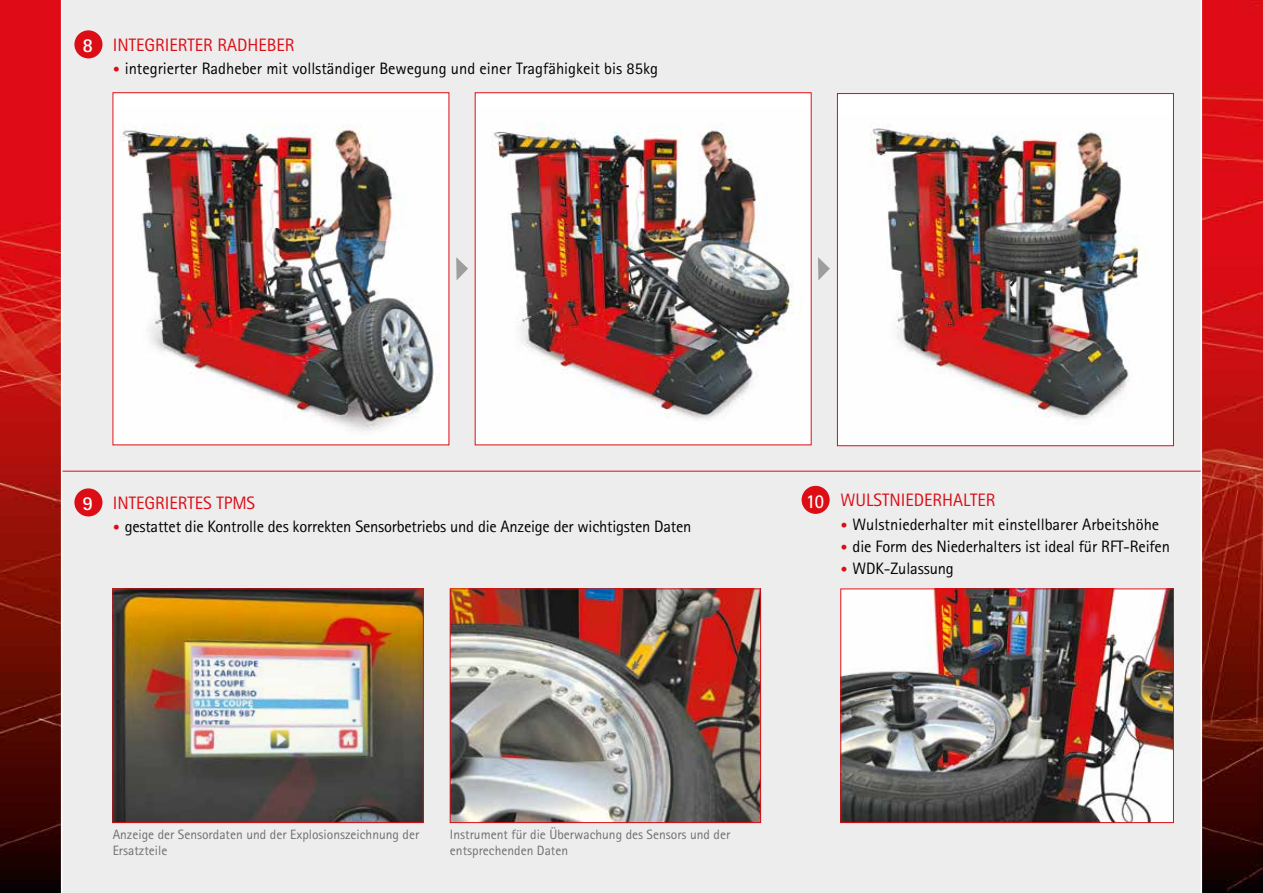
<style>
.page{position:relative;width:1263px;height:893px;background:#fff}
.page>*{position:absolute;margin:0;border:0;box-sizing:border-box;transform-origin:0 0}
.t1{font:18px "Rotis Sans Serif Std";color:#dc0d15}
.t2{font:16.5px "Rotis Sans Serif Std";letter-spacing:-.01em;color:#000}
.t3{font:13.5px/16.2px "Rotis Sans Serif Std";color:#706f6f}
.s1{font-weight:700;font-size:19.8px;color:#fff}
.s2{font-weight:700;font-size:13.5px;color:#dc0d15}
</style>
<div class="page">
<img style="left:0;top:0;width:1263px;height:893px">
<div style="left:61px;top:0;width:1141px;height:893px;background:#ededed"></div>
<img style="left:842px;top:591px;width:330px;height:230px">
<div style="left:840px;top:589px;width:334px;height:234px;border:1px solid #dc0d15"></div>
<div style="left:113px;top:93px;width:336px;height:352px;background:#fff"></div>
<img style="left:122px;top:124px;width:318px;height:307px">
<div style="left:475px;top:93px;width:336px;height:352px;background:#fff"></div>
<img style="left:493px;top:124px;width:309px;height:296px">
<div style="left:837px;top:94px;width:336px;height:352px;background:#fff"></div>
<img style="left:870px;top:128px;width:275px;height:291px">
<div style="left:837px;top:93px;width:337px;height:353px;border:1px solid #dc0d15"></div>
<img style="left:115px;top:591px;width:307px;height:230px">
<div style="left:113px;top:589px;width:311px;height:234px;border:1px solid #dc0d15"></div>
<img style="left:452px;top:591px;width:307px;height:230px">
<div style="left:450px;top:589px;width:311px;height:234px;border:1px solid #dc0d15"></div>
<div style="left:74px;top:488px;width:28px;height:28px;background:#dc0d15;border-radius:50%"></div>
<div style="left:801px;top:486px;width:29px;height:28px;background:#dc0d15;border-radius:50%"></div>
<div style="left:74px;top:30px;width:28px;height:28px;background:#dc0d15;border-radius:50%"></div>
<svg style="left:456px;top:257px;width:12px;height:23px"></svg>
<svg style="left:818px;top:257px;width:12px;height:23px"></svg>
<hr style="left:62px;top:471px;width:1138px;height:1px;background:#dc0d15">
<p class="t1" style="left:83px;top:34px;width:213px"><span class="s1">8</span> INTEGRIERTER RADHEBER</p>
<p class="t2" style="left:113px;top:59px;width:547px"><span class="s2">•</span> integrierter Radheber mit vollständiger Bewegung und einer Tragfähigkeit bis 85kg</p>
<p class="t1" style="left:83px;top:492px;width:174px"><span class="s1">9</span> INTEGRIERTES TPMS</p>
<p class="t1" style="left:806px;top:489px;width:191px"><span class="s1">10</span> WULSTNIEDERHALTER</p>
<p class="t2" style="left:113px;top:517px;width:580px"><span class="s2">•</span> gestattet die Kontrolle des korrekten Sensorbetriebs und die Anzeige der wichtigsten Daten</p>
<p class="t2" style="left:840px;top:515px;width:320px"><span class="s2">•</span> Wulstniederhalter mit einstellbarer Arbeitshöhe</p>
<p class="t2" style="left:840px;top:537px;width:331px"><span class="s2">•</span> die Form des Niederhalters ist ideal für RFT-Reifen</p>
<p class="t2" style="left:840px;top:558px;width:115px"><span class="s2">•</span> WDK-Zulassung</p>
<p class="t3" style="left:113px;top:826px;width:308px">Anzeige der Sensordaten und der Explosionszeichnung der<br>Ersatzteile</p>
<p class="t3" style="left:450px;top:826px;width:282px">Instrument für die Überwachung des Sensors und der entsprechenden Daten</p>
</div>
